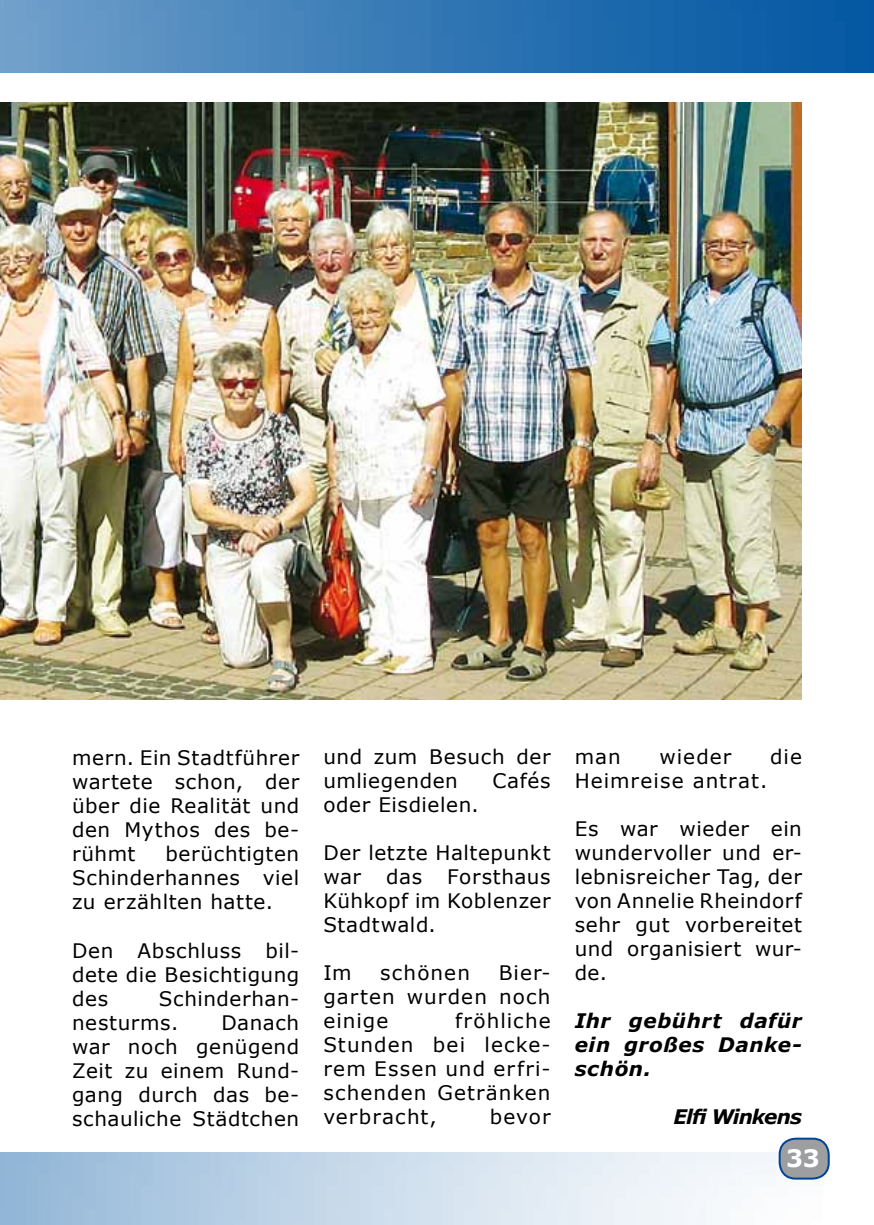
<style>
.page{position:relative;width:874px;height:1225px;background:#fff}
.page>*{position:absolute;margin:0;border:0;box-sizing:border-box;transform-origin:0 0}
.t1{font:700 24px "Verdana";color:#fff}
.t2{font:20px/24px "Verdana";letter-spacing:.03em;color:#000;text-align:justify}
.t3{font:italic 700 20px/24px "Verdana";letter-spacing:.025em;color:#000;text-align:justify}
.t4{font:20px "Verdana";letter-spacing:.055em;color:#000}
.t5{font:italic 700 20px "Verdana";letter-spacing:-.045em;color:#000}
</style>
<div class="page">
<img style="left:0;top:0;width:873px;height:72px">
<img style="left:0;top:1153px;width:823px;height:72px">
<div style="left:779px;top:1138px;width:49px;height:40px;background:#9c9e9f;border-radius:16px"></div>
<div style="left:778px;top:1137px;width:51px;height:42px;border:2px solid #004494;border-radius:16px"></div>
<img style="left:0;top:102px;width:801px;height:597px">
<p class="t2" style="left:72px;top:746px;width:229px">mern. Ein Stadtführer wartete schon, der über die Realität und den Mythos des be&shy;rühmt</p>
<p class="t2" style="left:72px;top:842px;width:229px;text-indent:93px">berüchtigten Schinderhannes viel zu erzählten hatte.</p>
<p class="t2" style="left:72px;top:938px;width:229px">Den Abschluss bil&shy;dete die Besichtigung des</p>
<p class="t2" style="left:72px;top:986px;width:229px;text-indent:87px">Schinderhan&shy;nesturms.</p>
<p class="t2" style="left:72px;top:1010px;width:229px;text-indent:149px">Danach war noch genügend Zeit zu einem Rund&shy;gang durch das be&shy;schauliche Städtchen</p>
<p class="t2" style="left:323px;top:744px;width:229px">und zum Besuch der umliegenden</p>
<p class="t2" style="left:492px;top:768px;width:60px">Cafés</p>
<p class="t2" style="left:323px;top:792px;width:157px">oder Eisdielen.</p>
<p class="t2" style="left:323px;top:840px;width:229px">Der letzte Haltepunkt war</p>
<p class="t2" style="left:323px;top:864px;width:229px;text-indent:124px">Forsthaus Kühkopf im Koblenzer Stadtwald.</p>
<p class="t2" style="left:323px;top:960px;width:30px">Im</p>
<p class="t4" style="left:380px;top:959px;width:91px">schönen</p>
<p class="t2" style="left:386px;top:864px;width:37px">das</p>
<p class="t2" style="left:323px;top:960px;width:229px;text-indent:175px">Bier&shy;garten wurden noch einige</p>
<p class="t2" style="left:323px;top:1008px;width:229px;text-indent:132px">fröhliche Stunden bei lecke&shy;rem Essen und erfri&shy;schenden Getränken verbracht,</p>
<p class="t2" style="left:489px;top:1104px;width:62px">bevor</p>
<p class="t2" style="left:574px;top:744px;width:47px">man</p>
<p class="t2" style="left:659px;top:744px;width:74px">wieder</p>
<p class="t2" style="left:769px;top:744px;width:33px">die</p>
<p class="t4" style="left:574px;top:767px;width:194px">Heimreise antrat.</p>
<p class="t2" style="left:574px;top:816px;width:229px">Es war wieder ein wundervoller und er&shy;lebnisreicher Tag, der von Annelie Rheindorf sehr gut vorbereitet und organisiert wur&shy;de.</p>
<p class="t3" style="left:574px;top:1008px;width:229px">Ihr gebührt dafür ein großes Danke&shy;schön.</p>
<p class="t5" style="left:673px;top:1102px;width:130px">Elfi Winkens</p>
<p class="t1" style="left:787px;top:1140px;width:35px">27</p>
<p class="t1" style="left:785px;top:1140px;width:35px">33</p>
</div>
